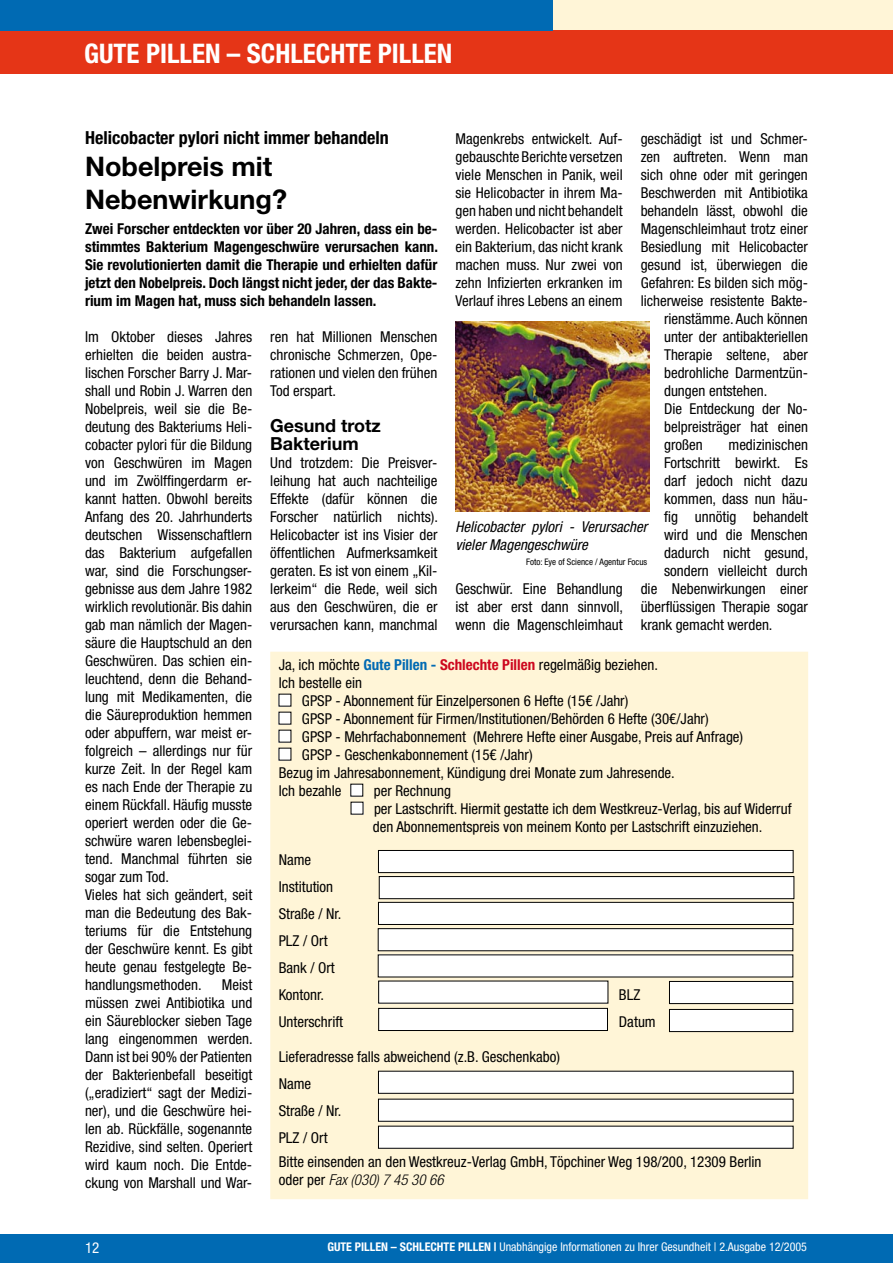
<style>
.page{position:relative;width:893px;height:1263px;background:#fff}
.page>*{position:absolute;margin:0;border:0;box-sizing:border-box;transform-origin:0 0}
.t1{font:700 27px/32.4px "Helvetica Neue LT";color:#000}
.t2{font:700 condensed 27px "Helvetica Neue LT";color:#fff}
.t3{font:700 condensed 18px "Helvetica Neue LT";color:#000}
.t4{font:700 18px/18px "Helvetica Neue LT";color:#000}
.t5{font:condensed 15px/18px "Helvetica Neue LT";color:#000}
.t6{font:700 condensed 15px/18px "Helvetica Neue LT";color:#000;text-align:justify}
.t7{font:italic condensed 15px/18px "Helvetica Neue LT";color:#000}
.t8{font:condensed 15px "Helvetica Neue LT";color:#fff}
.t9{font:condensed 12px "Helvetica Neue LT";color:#fff}
.t10{font:condensed 9px "Helvetica Neue LT";color:#000}
.s1{font-weight:700;color:#006ab3}
.s2{font-weight:700;color:#cd071e}
.s3{font-weight:300;font-style:italic}
.s4{font-weight:700}
</style>
<div class="page">
<div style="left:270px;top:652px;width:538px;height:547px;background:#fff5d7"></div>
<div style="left:379px;top:1008px;width:228px;height:22px;background:#fff"></div>
<div style="left:378px;top:1008px;width:230px;height:23px;border:1px solid #000"></div>
<div style="left:279px;top:694px;width:12px;height:12px;background:#fff"></div>
<div style="left:279px;top:712px;width:12px;height:12px;background:#fff"></div>
<div style="left:279px;top:730px;width:12px;height:12px;background:#fff"></div>
<div style="left:279px;top:748px;width:12px;height:12px;background:#fff"></div>
<div style="left:351px;top:784px;width:12px;height:12px;background:#fff"></div>
<div style="left:351px;top:802px;width:12px;height:12px;background:#fff"></div>
<div style="left:378px;top:850px;width:415px;height:22px;background:#fff"></div>
<div style="left:378px;top:850px;width:415px;height:23px;border:1px solid #000"></div>
<div style="left:378px;top:902px;width:415px;height:22px;background:#fff"></div>
<div style="left:378px;top:902px;width:415px;height:23px;border:1px solid #000"></div>
<div style="left:378px;top:1071px;width:415px;height:22px;background:#fff"></div>
<div style="left:378px;top:1099px;width:415px;height:22px;background:#fff"></div>
<div style="left:378px;top:1126px;width:415px;height:22px;background:#fff"></div>
<img style="left:455px;top:321px;width:195px;height:191px">
<div style="left:669px;top:981px;width:124px;height:22px;background:#fff"></div>
<div style="left:669px;top:981px;width:124px;height:23px;border:1px solid #000"></div>
<div style="left:379px;top:876px;width:415px;height:23px;background:#fff"></div>
<div style="left:379px;top:876px;width:415px;height:23px;border:1px solid #000"></div>
<div style="left:378px;top:929px;width:415px;height:22px;background:#fff"></div>
<div style="left:378px;top:928px;width:415px;height:23px;border:1px solid #000"></div>
<div style="left:378px;top:955px;width:415px;height:22px;background:#fff"></div>
<div style="left:669px;top:1009px;width:124px;height:22px;background:#fff"></div>
<div style="left:669px;top:1009px;width:124px;height:23px;border:1px solid #000"></div>
<div style="left:379px;top:981px;width:229px;height:22px;background:#fff"></div>
<div style="left:0;top:0;width:893px;height:71px;background:#fff5d7"></div>
<div style="left:0;top:30px;width:893px;height:43px;background:#e53517"></div>
<div style="left:0;top:0;width:553px;height:30px;background:#006ab3"></div>
<div style="left:0;top:1234px;width:893px;height:29px;background:#006ab3"></div>
<h1 class="t2" style="left:84px;top:37px;width:370px">GUTE PILLEN – SCHLECHTE PILLEN</h1>
<p class="t3" style="left:85px;top:127px;width:305px">Helicobacter pylori nicht immer behandeln</p>
<h1 class="t1" style="left:85px;top:150px;width:203px">Nobelpreis mit<br>Nebenwirkung?</h1>
<p class="t6" style="left:85px;top:219px;width:354px">Zwei Forscher entdeckten vor über 20 Jahren, dass ein be&shy;stimmtes Bakterium Magengeschwüre verursachen kann.<br>Sie revolutionierten damit die Therapie und erhielten dafür jetzt den Nobelpreis. Doch längst nicht jeder, der das Bakte&shy;rium im Magen hat, muss sich behandeln lassen.</p>
<p class="t5" style="left:85px;top:328px;width:169px">Im Oktober dieses Jahres erhielten die beiden austra&shy;lischen Forscher Barry J. Mar&shy;shall und Robin J. Warren den<br>Nobelpreis, weil sie die Be&shy;deutung des Bakteriums Heli&shy;cobacter pylori für die Bildung von Geschwüren im Magen und im Zwölffingerdarm er&shy;kannt hatten. Obwohl bereits<br>Anfang des 20. Jahrhunderts deutschen Wissenschaftlern das Bakterium aufgefallen war, sind die Forschungser&shy;gebnisse aus dem Jahre 1982 wirklich revolutionär. Bis dahin gab man nämlich der Magen&shy;säure die Hauptschuld an den<br>Geschwüren. Das schien ein&shy;leuchtend, denn die Behand&shy;lung mit Medikamenten, die die Säureproduktion hemmen oder abpuffern, war meist er&shy;folgreich – allerdings nur für kurze Zeit. In der Regel kam es nach Ende der Therapie zu einem Rückfall. Häufig musste operiert werden oder die Ge&shy;schwüre waren lebensbeglei&shy;tend. Manchmal führten sie sogar zum Tod.<br>Vieles hat sich geändert, seit man die Bedeutung des Bak&shy;teriums für die Entstehung der Geschwüre kennt. Es gibt heute genau festgelegte Be&shy;handlungsmethoden.</p>
<p class="t5" style="left:641px;top:130px;width:169px">geschädigt ist und Schmer-</p>
<p class="t5" style="left:641px;top:148px;width:169px">zen auftreten. Wenn man</p>
<p class="t5" style="left:641px;top:166px;width:169px">sich ohne oder mit geringen</p>
<p class="t5" style="left:641px;top:184px;width:169px">Beschwerden mit Antibiotika</p>
<p class="t5" style="left:641px;top:202px;width:169px">behandeln lässt, obwohl die</p>
<p class="t5" style="left:641px;top:220px;width:169px">Magenschleimhaut trotz einer</p>
<p class="t5" style="left:641px;top:238px;width:169px">Besiedlung mit Helicobacter</p>
<p class="t5" style="left:641px;top:256px;width:169px">gesund ist, überwiegen die</p>
<p class="t5" style="left:641px;top:274px;width:169px">Gefahren: Es bilden sich mög-</p>
<p class="t5" style="left:641px;top:292px;width:169px">licherweise resistente Bakte-</p>
<p class="t5" style="left:664px;top:310px;width:145px">rienstämme. Auch können</p>
<p class="t5" style="left:664px;top:328px;width:145px">unter der antibakteriellen</p>
<p class="t5" style="left:664px;top:346px;width:145px">Therapie seltene, aber</p>
<p class="t5" style="left:664px;top:364px;width:145px">bedrohliche Darmentzün-</p>
<p class="t5" style="left:664px;top:382px;width:105px">dungen entstehen.</p>
<p class="t5" style="left:664px;top:400px;width:145px">Die Entdeckung der No-</p>
<p class="t5" style="left:664px;top:418px;width:145px">belpreisträger hat einen</p>
<p class="t5" style="left:664px;top:436px;width:40px">großen</p>
<p class="t5" style="left:728px;top:436px;width:81px">medizinischen</p>
<p class="t5" style="left:664px;top:454px;width:145px">Fortschritt bewirkt. Es</p>
<p class="t5" style="left:664px;top:472px;width:145px">darf jedoch nicht dazu</p>
<p class="t5" style="left:664px;top:490px;width:145px">kommen, dass nun häu-</p>
<p class="t5" style="left:664px;top:508px;width:145px">fig unnötig behandelt</p>
<p class="t5" style="left:664px;top:526px;width:145px">wird und die Menschen</p>
<p class="t5" style="left:664px;top:544px;width:146px">dadurch nicht gesund,</p>
<p class="t5" style="left:664px;top:562px;width:145px">sondern vielleicht durch</p>
<p class="t5" style="left:641px;top:580px;width:169px">die Nebenwirkungen einer</p>
<p class="t5" style="left:641px;top:598px;width:169px">überflüssigen Therapie sogar</p>
<p class="t5" style="left:641px;top:616px;width:133px">krank gemacht werden.</p>
<p class="t5" style="left:279px;top:656px;width:381px">Ja, ich möchte <span class="s1">Gute Pillen -</span> <span class="s2">Schlechte Pillen</span> regelmäßig beziehen.</p>
<p class="t5" style="left:279px;top:674px;width:85px">Ich bestelle ein</p>
<p class="t5" style="left:302px;top:692px;width:328px">GPSP - Abonnement für Einzelpersonen 6 Hefte (15€ /Jahr)</p>
<p class="t5" style="left:302px;top:710px;width:408px">GPSP - Abonnement für Firmen/Institutionen/Behörden 6 Hefte (30€/Jahr)</p>
<p class="t5" style="left:302px;top:728px;width:443px">GPSP - Mehrfachabonnement (Mehrere Hefte einer Ausgabe, Preis auf Anfrage)</p>
<p class="t5" style="left:302px;top:746px;width:232px">GPSP - Geschenkabonnement (15€ /Jahr)</p>
<p class="t5" style="left:279px;top:764px;width:398px">Bezug im Jahresabonnement, Kündigung drei Monate zum Jahresende.</p>
<p class="t5" style="left:279px;top:782px;width:64px">Ich bezahle</p>
<p class="t5" style="left:373px;top:782px;width:420px">per Rechnung<br>per Lastschrift. Hiermit gestatte ich dem Westkreuz-Verlag, bis auf Widerruf den Abonnementspreis von meinem Konto per Lastschrift einzuziehen.</p>
<p class="t5" style="left:279px;top:846px;width:64px;line-height:27px">Name<br>Institution<br>Straße / Nr.<br>PLZ / Ort<br>Bank / Ort<br>Kontonr.</p>
<p class="t5" style="left:455px;top:130px;width:169px;text-align:justify">Magenkrebs entwickelt. Auf&shy;gebauschte Berichte versetzen viele Menschen in Panik, weil sie Helicobacter in ihrem Ma&shy;gen haben und nicht behandelt werden. Helicobacter ist aber ein Bakterium, das nicht krank machen muss. Nur zwei von zehn Infizierten erkranken im Verlauf ihres Lebens an einem</p>
<p class="t5" style="left:270px;top:328px;width:169px;text-align:justify">ren hat Millionen Menschen chronische Schmerzen, Ope&shy;rationen und vielen den frühen Tod erspart.</p>
<p class="t4" style="left:270px;top:416px;width:112px">Gesund trotz<br>Bakterium</p>
<p class="t5" style="left:270px;top:454px;width:169px;text-align:justify">Und trotzdem: Die Preisver&shy;leihung hat auch nachteilige Effekte (dafür können die Forscher natürlich nichts).<br>Helicobacter ist ins Visier der öffentlichen Aufmerksamkeit geraten. Es ist von einem „Kil&shy;lerkeim“ die Rede, weil sich aus den Geschwüren, die er verursachen kann, manchmal</p>
<p class="t7" style="left:455px;top:517px;width:193px">Helicobacter pylori - Verursacher vieler Magengeschwüre</p>
<p class="t10" style="left:526px;top:557px;width:122px">Foto: Eye of Science / Agentur Focus</p>
<p class="t5" style="left:455px;top:580px;width:169px;text-align:justify">Geschwür. Eine Behandlung ist aber erst dann sinnvoll, wenn die Magenschleimhaut</p>
<p class="t5" style="left:85px;top:976px;width:169px;text-align:justify;text-indent:137px">Meist müssen zwei Antibiotika und ein Säureblocker sieben Tage lang eingenommen werden.<br>Dann ist bei 90% der Patienten der Bakterienbefall beseitigt („eradiziert“ sagt der Medizi&shy;ner), und die Geschwüre hei&shy;len ab. Rückfälle, sogenannte Rezidive, sind selten. Operiert wird kaum noch. Die Entde&shy;ckung von Marshall und War-</p>
<p class="t5" style="left:619px;top:986px;width:23px">BLZ</p>
<p class="t5" style="left:279px;top:1013px;width:66px">Unterschrift</p>
<p class="t5" style="left:619px;top:1013px;width:38px">Datum</p>
<p class="t5" style="left:279px;top:1043px;width:283px;line-height:27px">Lieferadresse falls abweichend (z.B. Geschenkabo)<br>Name<br>Straße / Nr.<br>PLZ / Ort</p>
<p class="t5" style="left:279px;top:1153px;width:484px">Bitte einsenden an den Westkreuz-Verlag GmbH, Töpchiner Weg 198/200, 12309 Berlin oder per <span class="s3">Fax (030) 7 45 30 66</span></p>
<p class="t8" style="left:85px;top:1239px;width:16px">12</p>
<p class="t9" style="left:327px;top:1240px;width:481px"><span class="s4">GUTE PILLEN – SCHLECHTE PILLEN |</span> Unabhängige Informationen zu Ihrer Gesundheit | 2.Ausgabe 12/2005</p>
</div>
